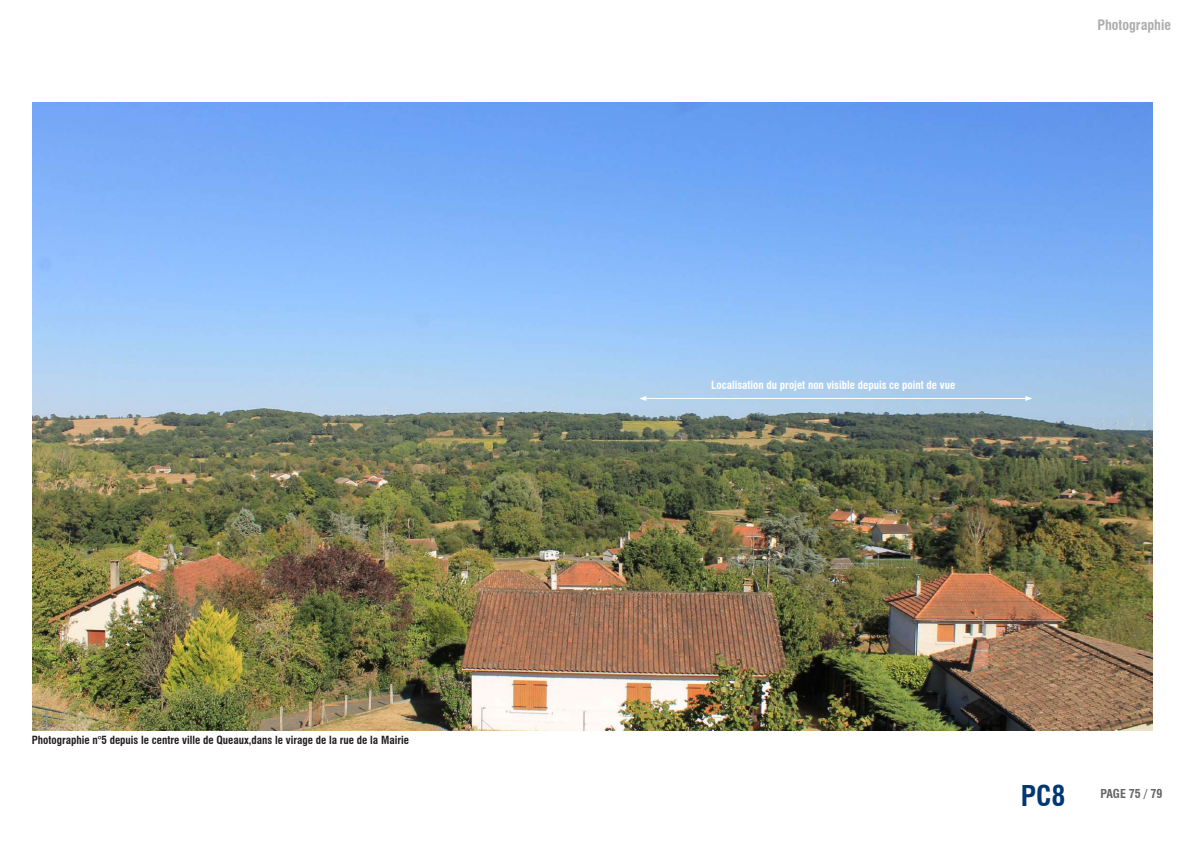
<style>
.page{position:relative;width:1191px;height:842px;background:#fff}
.page>*{position:absolute;margin:0;border:0;box-sizing:border-box;transform-origin:0 0}
.t1{font:700 condensed 28px "Swiss 721 BT";color:#013874}
.t2{font:700 condensed 14px "Swiss 721 BT";color:#adadad}
.t3{font:700 condensed 12px "Swiss 721 BT";color:#646464}
.t4{font:700 condensed 11px "Swiss 721 BT";color:#231f20}
.t5{font:700 condensed 11px "Swiss 721 BT";color:#fff}
</style>
<div class="page">
<img style="left:33px;top:103px;width:1119px;height:628px">
<hr style="left:644px;top:398px;width:383px;height:1px;background:#fff">
<svg style="left:639px;top:396px;width:7px;height:5px"></svg>
<svg style="left:1025px;top:396px;width:7px;height:5px"></svg>
<p class="t4" style="left:32px;top:733px;width:378px">Photographie n°5 depuis le centre ville de Queaux,dans le virage de la rue de la Mairie</p>
<p class="t5" style="left:711px;top:379px;width:246px">Localisation du projet non visible depuis ce point de vue</p>
<p class="t2" style="left:1097px;top:17px;width:75px">Photographie</p>
<h1 class="t1" style="left:1020px;top:779px;width:46px">PC8</h1>
<p class="t3" style="left:1100px;top:786px;width:64px">PAGE 75 / 79</p>
</div>
